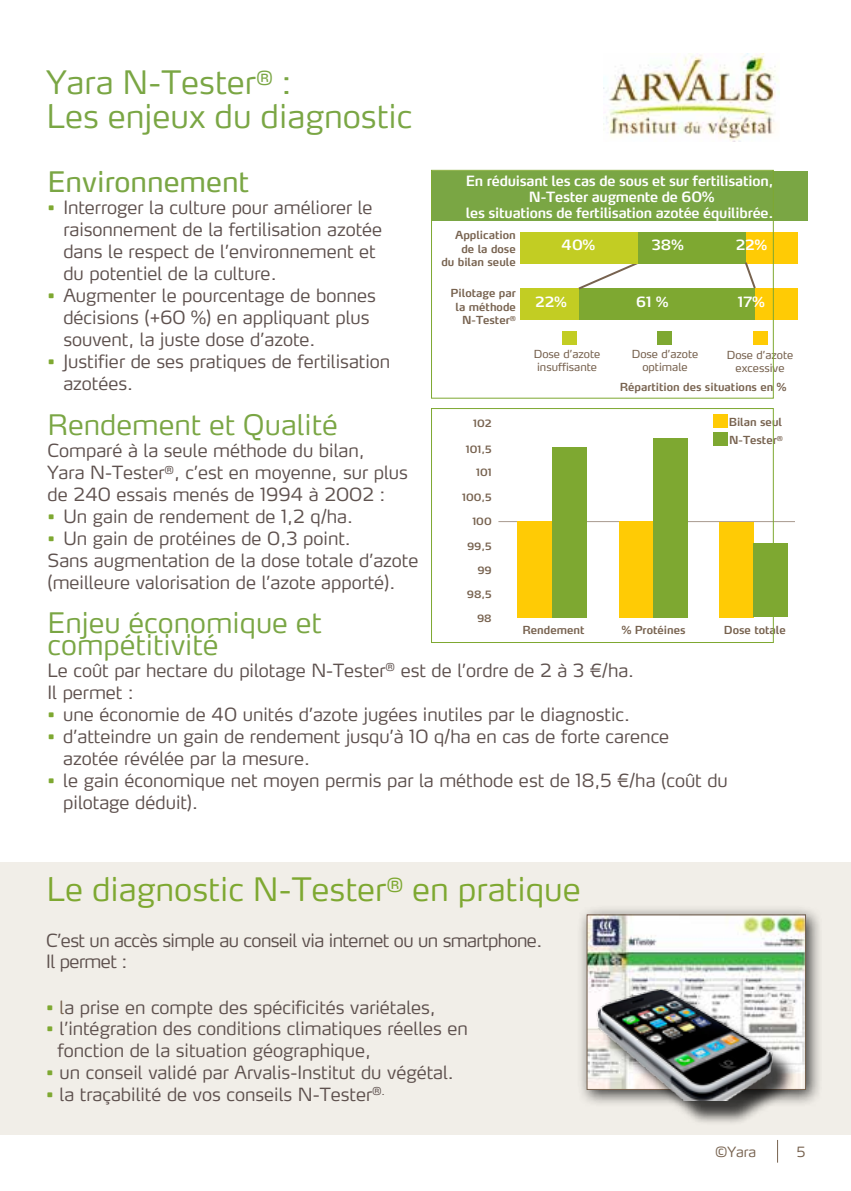
<style>
.page{position:relative;width:851px;height:1191px;background:#fff}
.page>*{position:absolute;margin:0;border:0;box-sizing:border-box;transform-origin:0 0}
.t1{font:300 32px/34px "Max OT";color:#7aa644}
.t2{font:300 32px "Max OT";color:#7ea831}
.t3{font:300 28px/22px "Max OT";color:#7aa644}
.t4{font:28px "Max OT";color:#7aa644}
.t5{font:300 18px/22px "Yara Max LF";color:#5e514e}
.t6{font:300 18px/21.6px "Yara Max LF";letter-spacing:-.03em;color:#5e514e}
.t7{font:600 14px/16px "Yara Max LF";letter-spacing:-.015em;color:#fff;text-align:center}
.t8{font:300 14px "Yara Max LF";color:#77624f}
.t9{font:600 11px/13.2px "Yara Max LF";color:#77624f;text-align:right}
.t10{font:11px/13.2px "Yara Max LF";color:#77624f;text-align:center}
.t11{font:600 10px "Yara Max LF";color:#77624f}
.s1{color:#7ea831}
.s2{color:#77624f}
</style>
<div class="page">
<div style="left:0;top:862px;width:850px;height:272px;background:#f1eee8"></div>
<img style="left:603px;top:54px;width:175px;height:88px">
<div style="left:577px;top:905px;width:246px;height:202px;background:#000;opacity:.75"></div>
<img style="left:589px;top:916px;width:214px;height:171px">
<div style="left:587px;top:914px;width:218px;height:175px;border:1px solid #77624f"></div>
<div style="left:432px;top:171px;width:375px;height:50px;background:#7aa644"></div>
<div style="left:635px;top:232px;width:112px;height:31px;background:#7ea831"></div>
<div style="left:745px;top:232px;width:52px;height:31px;background:#ffcb05"></div>
<div style="left:520px;top:288px;width:59px;height:32px;background:#c2cd23"></div>
<div style="left:579px;top:288px;width:175px;height:32px;background:#7ea831"></div>
<div style="left:755px;top:288px;width:42px;height:32px;background:#ffcb05"></div>
<svg style="left:576px;top:260px;width:64px;height:30px"></svg>
<svg style="left:743px;top:260px;width:14px;height:31px"></svg>
<div style="left:562px;top:331px;width:14px;height:14px;background:#c2cd23"></div>
<div style="left:657px;top:331px;width:14px;height:14px;background:#7ea831"></div>
<div style="left:752px;top:331px;width:15px;height:14px;background:#ffcb05"></div>
<div style="left:520px;top:232px;width:117px;height:31px;background:#c2cd23"></div>
<div style="left:713px;top:432px;width:14px;height:14px;background:#7ea831"></div>
<div style="left:712px;top:414px;width:15px;height:14px;background:#ffcb05"></div>
<hr style="left:498px;top:521px;width:296px;height:1px;background:#a89a8f">
<div style="left:518px;top:521px;width:34px;height:97px;background:#ffcb05"></div>
<div style="left:552px;top:448px;width:34px;height:170px;background:#7ea831"></div>
<div style="left:619px;top:522px;width:34px;height:96px;background:#ffcb05"></div>
<div style="left:653px;top:438px;width:34px;height:180px;background:#7ea831"></div>
<div style="left:719px;top:521px;width:34px;height:96px;background:#ffcb05"></div>
<div style="left:753px;top:543px;width:34px;height:74px;background:#7ea831"></div>
<svg style="left:777px;top:1140px;width:1px;height:22px"></svg>
<div style="left:601px;top:992px;width:195px;height:133px;background:#000;opacity:.75"></div>
<img style="left:595px;top:988px;width:179px;height:112px">
<div style="left:431px;top:170px;width:342px;height:228px;border:1px solid #7ea831"></div>
<div style="left:431px;top:408px;width:342px;height:234px;border:1px solid #7ea831"></div>
<h1 class="t1" style="left:46px;top:64px;width:367px">Yara N-Tester<sup>®</sup> :<br>Les enjeux du diagnostic</h1>
<h2 class="t4" style="left:47px;top:164px;width:203px">Environnement</h2>
<p class="t5" style="left:63px;top:196px;width:320px;text-indent:-16px"><span class="s1">•</span> Interroger la culture pour améliorer le raisonnement de la fertilisation azotée dans le respect de l’environnement et du potentiel de la culture.</p>
<p class="t5" style="left:63px;top:284px;width:314px;text-indent:-16px"><span class="s1">•</span> Augmenter le pourcentage de bonnes décisions (+60 %) en appliquant plus souvent, la juste dose d’azote.</p>
<p class="t5" style="left:63px;top:350px;width:328px;text-indent:-16px"><span class="s1">•</span> Justifier de ses pratiques de fertilisation azotées.</p>
<h2 class="t3" style="left:47px;top:413px;width:292px">Rendement et Qualité</h2>
<p class="t5" style="left:47px;top:438px;width:362px">Comparé à la seule méthode du bilan,<br>Yara N-Tester<sup>®</sup>, c’est en moyenne, sur plus de 240 essais menés de 1994 à 2002 :</p>
<p class="t5" style="left:47px;top:504px;width:307px"><span class="s1">•</span> Un gain de rendement de 1,2 q/ha.</p>
<p class="t5" style="left:47px;top:526px;width:372px"><span class="s1">•</span> Un gain de protéines de 0,3 point.<br>Sans augmentation de la dose totale d’azote (meilleure valorisation de l’azote apporté).</p>
<h2 class="t3" style="left:47px;top:611px;width:276px">Enjeu économique et compétitivité</h2>
<p class="t5" style="left:47px;top:658px;width:588px">Le coût par hectare du pilotage N-Tester<sup>®</sup> est de l’ordre de 2 à 3 €/ha.<br>Il permet :</p>
<p class="t5" style="left:47px;top:702px;width:584px"><span class="s1">•</span> une économie de 40 unités d’azote jugées inutiles par le diagnostic.</p>
<p class="t5" style="left:63px;top:724px;width:607px;text-indent:-16px"><span class="s1">•</span> d’atteindre un gain de rendement jusqu’à 10 q/ha en cas de forte carence azotée révélée par la mesure.</p>
<p class="t5" style="left:63px;top:768px;width:666px;text-indent:-16px"><span class="s1">•</span> le gain économique net moyen permis par la méthode est de 18,5 €/ha (coût du pilotage déduit).</p>
<p class="t7" style="left:465px;top:173px;width:309px">En réduisant les cas de sous et sur fertilisation,<br>N-Tester augmente de 60%<br>les situations de fertilisation azotée équilibrée.</p>
<p class="t9" style="left:441px;top:229px;width:76px">Application de la dose<br>du bilan seule</p>
<p class="t9" style="left:450px;top:286px;width:67px">Pilotage par la méthode<br>N-Tester<sup>®</sup></p>
<p class="t10" style="left:533px;top:347px;width:68px;text-align:left">Dose d’azote insuffisante</p>
<p class="t10" style="left:726px;top:348px;width:68px">Dose d’azote excessive</p>
<p class="t7" style="left:561px;top:236px;width:35px">40%</p>
<p class="t7" style="left:651px;top:236px;width:34px">38%</p>
<p class="t7" style="left:735px;top:236px;width:33px">22%</p>
<p class="t7" style="left:535px;top:293px;width:33px">22%</p>
<p class="t7" style="left:636px;top:293px;width:34px">61 %</p>
<p class="t7" style="left:737px;top:293px;width:28px">17%</p>
<p class="t10" style="left:631px;top:347px;width:68px">Dose d’azote optimale</p>
<p class="t9" style="left:619px;top:380px;width:168px">Répartition des situations en %</p>
<p class="t9" style="left:728px;top:413px;width:56px;line-height:18px;text-align:left">Bilan seul<br>N-Tester<sup>®</sup></p>
<p class="t11" style="left:473px;top:417px;width:20px">102</p>
<p class="t11" style="left:465px;top:442px;width:27px">101,5</p>
<p class="t11" style="left:476px;top:466px;width:17px">101</p>
<p class="t11" style="left:462px;top:491px;width:31px">100,5</p>
<p class="t11" style="left:472px;top:515px;width:21px">100</p>
<p class="t11" style="left:467px;top:540px;width:26px">99,5</p>
<p class="t11" style="left:467px;top:588px;width:26px">98,5</p>
<p class="t11" style="left:477px;top:563px;width:16px">99</p>
<p class="t11" style="left:477px;top:612px;width:16px">98</p>
<p class="t9" style="left:522px;top:622px;width:63px">Rendement</p>
<p class="t9" style="left:621px;top:622px;width:65px">% Protéines</p>
<p class="t9" style="left:723px;top:623px;width:63px">Dose totale</p>
<h1 class="t2" style="left:46px;top:867px;width:535px">Le diagnostic N-Tester<sup>®</sup> en pratique</h1>
<p class="t6" style="left:46px;top:929px;width:497px">C’est un accès simple au conseil via internet ou un smartphone.<br>Il permet :</p>
<p class="t5" style="left:46px;top:995px;width:391px"><span class="s1">•</span> <span class="s2">l</span>a prise en compte des spécificités variétales,</p>
<p class="t5" style="left:57px;top:1017px;width:412px;text-indent:-11px"><span class="s1">•</span> l’intégration des conditions climatiques réelles en fonction de la situation géographique,</p>
<p class="t5" style="left:46px;top:1060px;width:409px"><span class="s1">•</span> un conseil validé par Arvalis-Institut du végétal.</p>
<p class="t5" style="left:46px;top:1082px;width:340px"><span class="s1">•</span> la traçabilité de vos conseils N-Tester<sup>®.</sup></p>
<p class="t8" style="left:715px;top:1143px;width:43px">©Yara</p>
<p class="t8" style="left:796px;top:1143px;width:10px">5</p>
</div>
